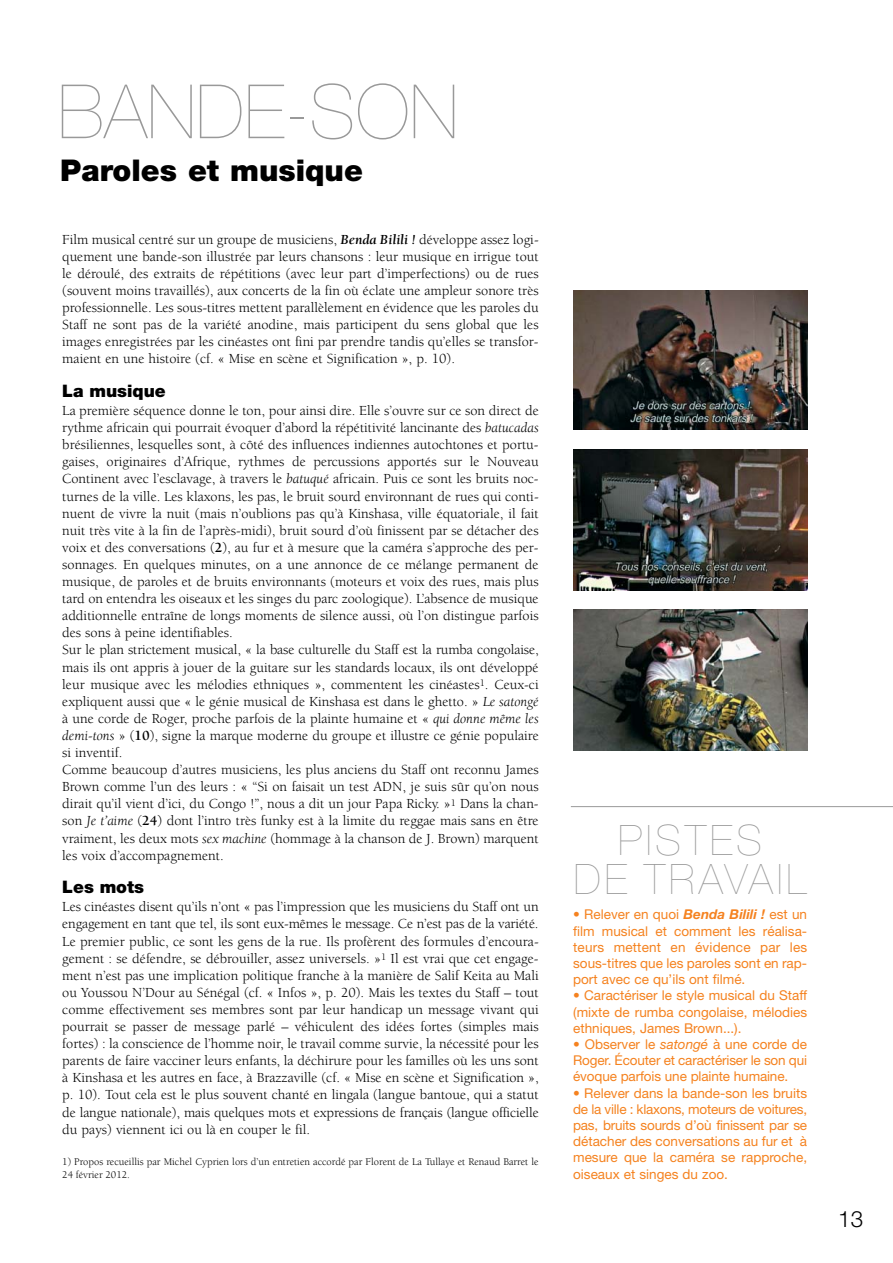
<style>
.page{position:relative;width:893px;height:1263px;background:#fff}
.page>*{position:absolute;margin:0;border:0;box-sizing:border-box;transform-origin:0 0}
.t1{font:200 75px "Helvetica Neue";color:#999}
.t2{font:200 42px/39px "Helvetica Neue";letter-spacing:.095em;color:#999;text-align:center}
.t3{font:900 30px "Helvetica Neue";color:#000}
.t4{font:300 22.5px "Helvetica Neue";color:#000}
.t5{font:900 17.25px "Helvetica Neue";color:#000}
.t6{font:14.25px/17.1px "Berkeley";color:#000;text-align:justify}
.t7{font:13.5px/16.2px "Helvetica Neue";color:#f5821f;text-align:justify}
.t8{font:10.5px/12.6px "Berkeley";color:#000}
.s1{font-weight:700;font-style:italic}
.s2{font-style:italic}
.s3{font-weight:700}
</style>
<div class="page">
<hr style="left:571px;top:806px;width:321px;height:1px;background:#999">
<img style="left:573px;top:290px;width:234px;height:140px">
<img style="left:573px;top:450px;width:234px;height:141px">
<img style="left:573px;top:609px;width:234px;height:141px">
<h1 class="t1" style="left:58px;top:85px;width:401px">BANDE-SON</h1>
<h3 class="t3" style="left:60px;top:160px;width:304px">Paroles et musique</h3>
<p class="t6" style="left:62px;top:232px;width:478px">Film musical centré sur un groupe de musiciens, <span class="s1">Benda Bilili !</span> développe assez logi&shy;quement une bande-son illustrée par leurs chansons : leur musique en irrigue tout le déroulé, des extraits de répétitions (avec leur part d’imperfections) ou de rues (souvent moins travaillés), aux concerts de la fin où éclate une ampleur sonore très professionnelle. Les sous-titres mettent parallèlement en évidence que les paroles du Staff ne sont pas de la variété anodine, mais participent du sens global que les images enregistrées par les cinéastes ont fini par prendre tandis qu’elles se transfor&shy;maient en une histoire (cf. « Mise en scène et Signification », p. 10).</p>
<p class="t5" style="left:62px;top:384px;width:105px">La musique</p>
<p class="t6" style="left:62px;top:403px;width:478px;text-align:left">La première séquence donne le ton, pour ainsi dire. Elle s’ouvre sur ce son direct de rythme africain qui pourrait évoquer d’abord la répétitivité lancinante des <span class="s2">batucadas </span>brésiliennes, lesquelles sont, à côté des influences indiennes autochtones et portu&shy;gaises, originaires d’Afrique, rythmes de percussions apportés sur le Nouveau Continent avec l’esclavage, à travers le <span class="s2">batuqué</span> africain. Puis ce sont les bruits noc&shy;turnes de la ville. Les klaxons, les pas, le bruit sourd environnant de rues qui conti&shy;nuent de vivre la nuit (mais n’oublions pas qu’à Kinshasa, ville équatoriale, il fait nuit très vite à la fin de l’après-midi), bruit sourd d’où finissent par se détacher des voix et des conversations (<span class="s3">2</span>), au fur et à mesure que la caméra s’approche des per&shy;sonnages. En quelques minutes, on a une annonce de ce mélange permanent de musique, de paroles et de bruits environnants (moteurs et voix des rues, mais plus tard on entendra les oiseaux et les singes du parc zoologique). L’absence de musique additionnelle entraîne de longs moments de silence aussi, où l’on distingue parfois des sons à peine identifiables.<br>Sur le plan strictement musical, « la base culturelle du Staff est la rumba congolaise, mais ils ont appris à jouer de la guitare sur les standards locaux, ils ont développé leur musique avec les mélodies ethniques », commentent les cinéastes<sup>1</sup>. Ceux-ci expliquent aussi que « le génie musical de Kinshasa est dans le ghetto. » <span class="s2">Le satongé </span>à une corde de Roger, proche parfois de la plainte humaine et « <span class="s2">qui donne même les demi-tons</span> » (<span class="s3">10</span>), signe la marque moderne du groupe et illustre ce génie populaire si inventif.<br>Comme beaucoup d’autres musiciens, les plus anciens du Staff ont reconnu James Brown comme l’un des leurs : « “Si on faisait un test ADN, je suis sûr qu’on nous dirait qu’il vient d’ici, du Congo !”, nous a dit un jour Papa Ricky. »<sup>1</sup> Dans la chan&shy;son <span class="s2">Je t’aime</span> (<span class="s3">24</span>) dont l’intro très funky est à la limite du reggae mais sans en être vraiment, les deux mots <span class="s2">sex machine</span> (hommage à la chanson de J. Brown) marquent les voix d’accompagnement.</p>
<p class="t5" style="left:62px;top:881px;width:83px">Les mots</p>
<p class="t6" style="left:62px;top:900px;width:478px">Les cinéastes disent qu’ils n’ont « pas l’impression que les musiciens du Staff ont un engagement en tant que tel, ils sont eux-mêmes le message. Ce n’est pas de la variété.<br>Le premier public, ce sont les gens de la rue. Ils profèrent des formules d’encoura&shy;gement : se défendre, se débrouiller, assez universels. »<sup>1</sup> Il est vrai que cet engage&shy;ment n’est pas une implication politique franche à la manière de Salif Keita au Mali ou Youssou N’Dour au Sénégal (cf. « Infos », p. 20). Mais les textes du Staff – tout comme effectivement ses membres sont par leur handicap un message vivant qui pourrait se passer de message parlé – véhiculent des idées fortes (simples mais fortes) : la conscience de l’homme noir, le travail comme survie, la nécessité pour les parents de faire vacciner leurs enfants, la déchirure pour les familles où les uns sont à Kinshasa et les autres en face, à Brazzaville (cf. « Mise en scène et Signification », p. 10). Tout cela est le plus souvent chanté en lingala (langue bantoue, qui a statut de langue nationale), mais quelques mots et expressions de français (langue officielle du pays) viennent ici ou là en couper le fil.</p>
<p class="t8" style="left:62px;top:1157px;width:478px">1) Propos recueillis par Michel Cyprien lors d’un entretien accordé par Florent de La Tullaye et Renaud Barret le<br>24 février 2012.</p>
<h2 class="t2" style="left:573px;top:824px;width:234px">PISTES<br>DE TRAVAIL</h2>
<p class="t7" style="left:573px;top:908px;width:235px">• Relever en quoi <span class="s1">Benda Bilili !</span> est un film musical et comment les réalisa&shy;teurs mettent en évidence par les sous-titres que les paroles sont en rap&shy;port avec ce qu’ils ont filmé.</p>
<p class="t7" style="left:573px;top:989px;width:235px">• Caractériser le style musical du Staff (mixte de rumba congolaise, mélodies ethniques, James Brown...).</p>
<p class="t7" style="left:573px;top:1037px;width:235px">• Observer le <span class="s2">satongé</span> à une corde de Roger. Écouter et caractériser le son qui évoque parfois une plainte humaine.</p>
<p class="t7" style="left:573px;top:1086px;width:235px">• Relever dans la bande-son les bruits de la ville : klaxons, moteurs de voitures, pas, bruits sourds d’où finissent par se détacher des conversations au fur et à mesure que la caméra se rapproche, oiseaux et singes du zoo.</p>
<h3 class="t4" style="left:838px;top:1211px;width:27px">13</h3>
</div>
